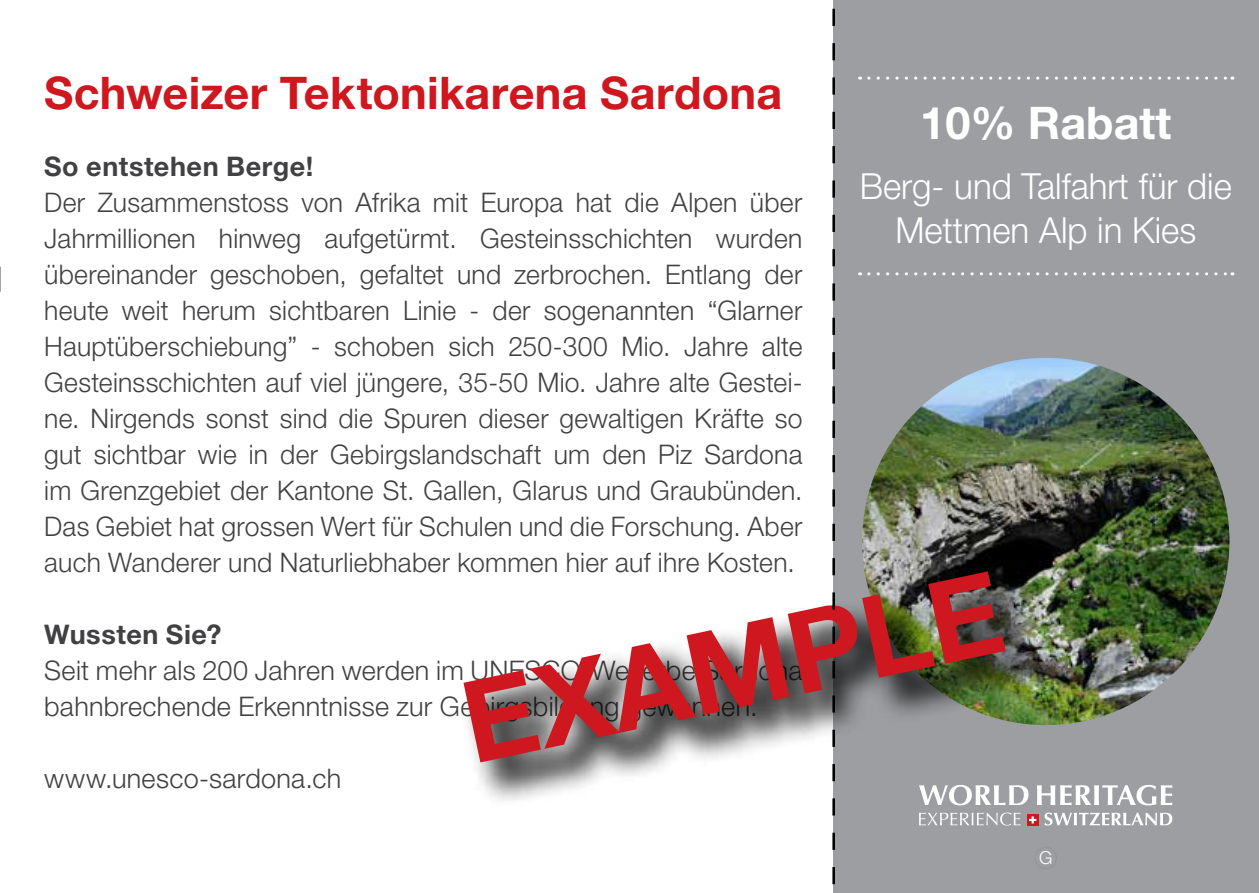
<style>
.page{position:relative;width:1259px;height:893px;background:#fff}
.page>*{position:absolute;margin:0;border:0;box-sizing:border-box;transform-origin:0 0}
.t1{font:700 114px "Helvetica Neue LT Std";color:#ce171e}
.t2{font:700 45px "Helvetica Neue LT Std";letter-spacing:.005em;color:#ce171e}
.t3{font:700 45px "Helvetica Neue LT Std";color:#fff}
.t4{font:300 36px/43.2px "Helvetica Neue LT Std";color:#fff;text-align:center}
.t5{font:300 27px/36px "Helvetica Neue LT Std";letter-spacing:.01em;color:#414042;text-align:justify}
.t6{font:700 27px "Helvetica Neue LT Std";letter-spacing:.02em;color:#414042}
.t7{font:300 18px "Helvetica Neue LT Std";color:#fff}
</style>
<div class="page">
<div style="left:833px;top:0;width:426px;height:893px;background:#9c9ea1"></div>
<svg style="left:868px;top:77px;width:365px;height:3px"></svg>
<svg style="left:868px;top:272px;width:365px;height:3px"></svg>
<svg style="left:1051px;top:785px;width:121px;height:20px"></svg>
<svg style="left:1027px;top:814px;width:11px;height:11px"></svg>
<svg style="left:1029px;top:816px;width:7px;height:7px"></svg>
<svg style="left:1044px;top:812px;width:128px;height:13px"></svg>
<svg style="left:919px;top:812px;width:101px;height:13px"></svg>
<svg style="left:0;top:266px;width:1px;height:26px"></svg>
<div style="left:1034px;top:847px;width:23px;height:22px;border:1px solid #939598;border-radius:50%"></div>
<img style="left:862px;top:358px;width:367px;height:367px;border-radius:184px">
<div style="left:458px;top:566px;width:593px;height:243px;background:#000;opacity:.75"></div>
<svg style="left:832px;top:8px;width:3px;height:877px"></svg>
<h2 class="t2" style="left:44px;top:65px;width:739px">Schweizer Tektonikarena Sardona</h2>
<h2 class="t3" style="left:920px;top:95px;width:252px">10% Rabatt</h2>
<h3 class="t4" style="left:859px;top:164px;width:373px">Berg- und Talfahrt für die<br>Mettmen Alp in Kies</h3>
<p class="t6" style="left:44px;top:150px;width:270px">So entstehen Berge!</p>
<p class="t5" style="left:44px;top:184px;width:760px">Der Zusammenstoss von Afrika mit Europa hat die Alpen über Jahrmillionen hinweg aufgetürmt. Gesteinsschichten wurden übereinander geschoben, gefaltet und zerbrochen. Entlang der heute weit herum sichtbaren Linie - der sogenannten “Glarner Hauptüberschiebung” - schoben sich 250-300 Mio. Jahre alte Gesteinsschichten auf viel jüngere, 35-50 Mio. Jahre alte Gestei&shy;ne. Nirgends sonst sind die Spuren dieser gewaltigen Kräfte so gut sichtbar wie in der Gebirgslandschaft um den Piz Sardona im Grenzgebiet der Kantone St. Gallen, Glarus und Graubünden.<br>Das Gebiet hat grossen Wert für Schulen und die Forschung. Aber auch Wanderer und Naturliebhaber kommen hier auf ihre Kosten.</p>
<h1 class="t1" style="left:449px;top:656px;width:550px;rotate:-12deg">EXAMPLE</h1>
<p class="t6" style="left:44px;top:618px;width:179px">Wussten Sie?</p>
<p class="t5" style="left:44px;top:652px;width:759px">Seit mehr als 200 Jahren werden im UNESCO-Welterbe Sardona bahnbrechende Erkenntnisse zur Gebirgsbildung gewonnen.</p>
<p class="t5" style="left:44px;top:760px;width:298px">www.unesco-sardona.ch</p>
<p class="t7" style="left:1039px;top:846px;width:15px">G</p>
</div>
